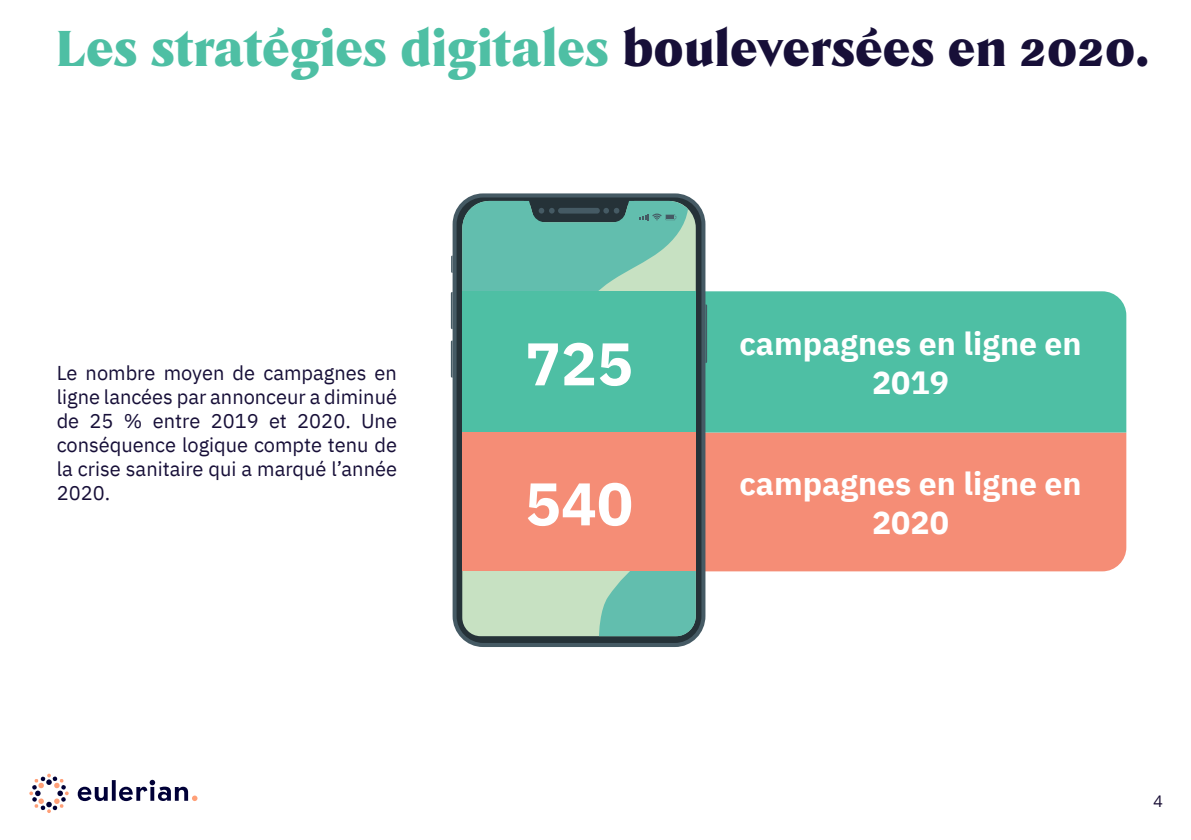
<style>
.page{position:relative;width:1191px;height:840px;background:#fff}
.page>*{position:absolute;margin:0;border:0;box-sizing:border-box;transform-origin:0 0}
.t1{font:700 60px "IBM Plex Sans";color:#fff}
.t2{font:900 48px "Tongari Display";color:#4ebfa4}
.t3{font:700 32px/38.4px "IBM Plex Sans";color:#fff;text-align:center}
.t4{font:20px/24px "IBM Plex Sans";color:#170f38;text-align:justify}
.t5{font:16px "Open Sans";color:#150a31}
.s1{color:#170f38}
</style>
<div class="page">
<svg style="left:78px;top:779px;width:119px;height:21px"></svg>
<svg style="left:29px;top:773px;width:40px;height:39px"></svg>
<div style="left:705px;top:432px;width:421px;height:139px;background:#f58d76"></div>
<div style="left:705px;top:291px;width:421px;height:141px;background:#4ebfa4"></div>
<div style="left:452px;top:193px;width:253px;height:453px;background:linear-gradient(to right,#485d67,#425761);border-radius:31px"></div>
<div style="left:456px;top:197px;width:245px;height:445px;background:#253238;border-radius:27px"></div>
<div style="left:462px;top:201px;width:234px;height:434px;background:#c7e1c2"></div>
<svg style="left:462px;top:201px;width:226px;height:90px;fill:#62beae"></svg>
<svg style="left:599px;top:571px;width:97px;height:64px"></svg>
<svg style="left:705px;top:304px;width:2px;height:59px"></svg>
<svg style="left:451px;top:340px;width:1px;height:37px"></svg>
<svg style="left:451px;top:292px;width:1px;height:37px"></svg>
<svg style="left:451px;top:255px;width:1px;height:18px"></svg>
<svg style="left:639px;top:213px;width:37px;height:7px"></svg>
<div style="left:462px;top:291px;width:234px;height:141px;background:#4ebfa4"></div>
<div style="left:462px;top:432px;width:234px;height:139px;background:#f58d76"></div>
<h2 class="t2" style="left:57px;top:26px;width:1093px">Les stratégies digitales <span class="s1">bouleversées en 2020.</span></h2>
<p class="t4" style="left:57px;top:362px;width:342px">Le nombre moyen de campagnes en ligne lancées par annonceur a diminué de 25 % entre 2019 et 2020. Une conséquence logique compte tenu de la crise sanitaire qui a marqué l’année 2020.</p>
<h1 class="t1" style="left:525px;top:326px;width:109px">725</h1>
<h1 class="t1" style="left:525px;top:466px;width:109px">540</h1>
<h3 class="t3" style="left:739px;top:323px;width:344px">campagnes en ligne en</h3>
<h3 class="t3" style="left:872px;top:362px;width:78px">2019</h3>
<h3 class="t3" style="left:739px;top:463px;width:344px">campagnes en ligne en<br>2020</h3>
<p class="t5" style="left:1153px;top:792px;width:11px">4</p>
</div>
